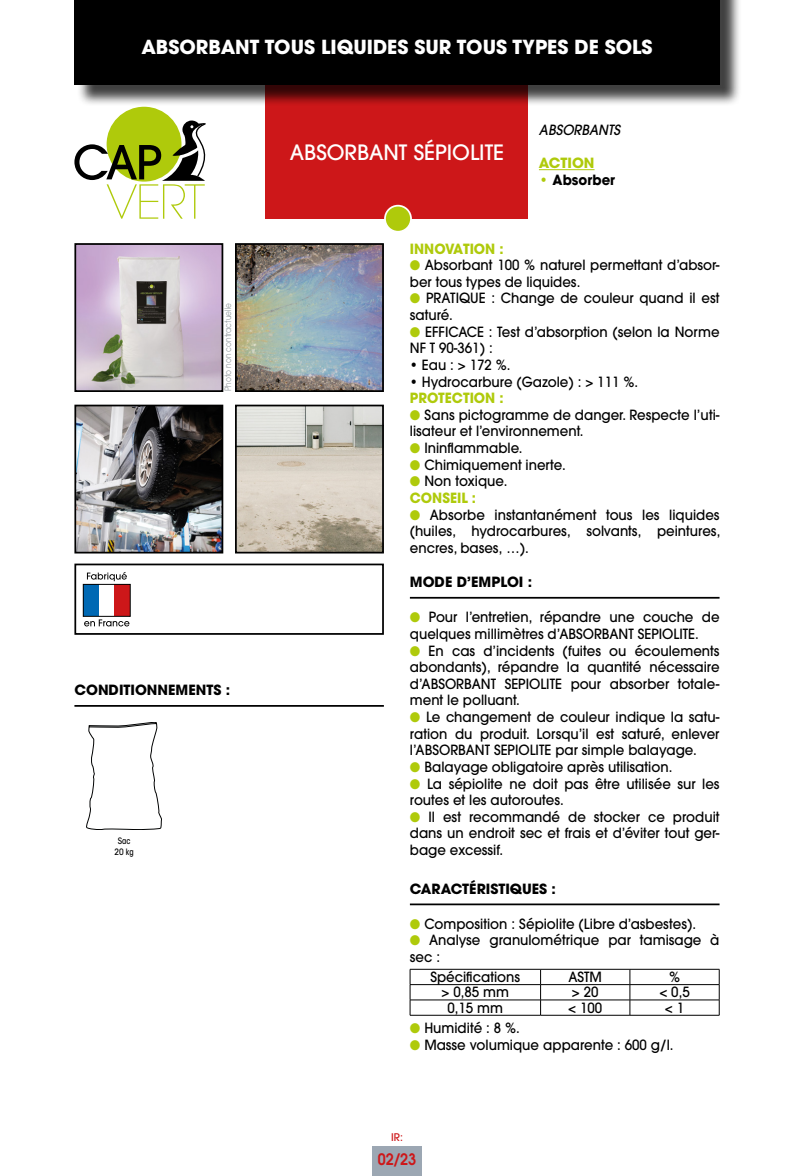
<style>
.page{position:relative;width:794px;height:1176px;background:#fff}
.page>*{position:absolute;margin:0;border:0;box-sizing:border-box;transform-origin:0 0}
.t1{font:500 21px "ITC Avant Garde Std";color:#fff}
.t2{font:700 19.25px "ITC Avant Garde Std";color:#fff}
.t3{font:600 15.75px "ITC Avant Garde Std";color:#cd1719;scale:.9 1}
.t4{font:500 14px/16.6px "ITC Avant Garde Std";color:#000;scale:.95 1}
.t5{font:700 14px "ITC Avant Garde Std";color:#000}
.t6{font:700 14px "ITC Avant Garde Std";color:#afca0b;scale:.95 1}
.t7{font:italic 500 14px "ITC Avant Garde Std";color:#000;scale:.95 1}
.t8{font:700 14px "ITC Avant Garde Std";color:#000;scale:.95 1}
.t9{font:700 14px "ITC Avant Garde Std";color:#afca0b}
.t10{font:500 10.5px "ITC Avant Garde Std";color:#cd1719}
.t11{font:8.75px "ITC Avant Garde Std";color:#91989c;scale:.85 1}
.t12{font:500 condensed 8.75px "ITC Avant Garde Std";color:#000}
.s1{color:#afca0b}
</style>
<div class="page">
<div style="left:266px;top:79px;width:262px;height:140px;background:#cd1719"></div>
<div style="left:74px;top:563px;width:310px;height:72px;border:2px solid #000"></div>
<div style="left:77px;top:0;width:664px;height:106px;background:#000;opacity:.75"></div>
<div style="left:74px;top:0;width:645px;height:84px;background:#000"></div>
<div style="left:372px;top:1146px;width:50px;height:30px;background:#9ca7b3"></div>
<div style="left:107px;top:107px;width:74px;height:75px;background:#afca0b;border-radius:50%"></div>
<svg style="left:74px;top:121px;width:132px;height:98px"></svg>
<div style="left:385px;top:206px;width:26px;height:26px;background:#afca0b;border-radius:50%"></div>
<div style="left:384px;top:205px;width:28px;height:28px;border:2px solid #fff;border-radius:50%"></div>
<hr style="left:410px;top:969px;width:130px;height:1px;background:#000">
<hr style="left:540px;top:969px;width:90px;height:1px;background:#000">
<hr style="left:630px;top:969px;width:89px;height:1px;background:#000">
<hr style="left:410px;top:984px;width:130px;height:1px;background:#000">
<hr style="left:540px;top:984px;width:90px;height:1px;background:#000">
<hr style="left:630px;top:984px;width:89px;height:1px;background:#000">
<hr style="left:410px;top:999px;width:130px;height:1px;background:#000">
<svg style="left:410px;top:969px;width:1px;height:46px"></svg>
<hr style="left:540px;top:999px;width:90px;height:1px;background:#000">
<svg style="left:540px;top:969px;width:1px;height:46px"></svg>
<hr style="left:630px;top:999px;width:89px;height:1px;background:#000">
<svg style="left:629px;top:969px;width:1px;height:46px"></svg>
<svg style="left:719px;top:969px;width:1px;height:46px"></svg>
<hr style="left:410px;top:1015px;width:130px;height:1px;background:#000">
<hr style="left:540px;top:1015px;width:90px;height:1px;background:#000">
<hr style="left:630px;top:1015px;width:89px;height:1px;background:#000">
<hr style="left:74px;top:705px;width:310px;height:2px;background:#000">
<hr style="left:410px;top:597px;width:309px;height:1px;background:#000">
<hr style="left:410px;top:903px;width:309px;height:2px;background:#000">
<img style="left:77px;top:246px;width:143px;height:143px">
<div style="left:74px;top:243px;width:149px;height:149px;border:2px solid #000"></div>
<img style="left:77px;top:408px;width:143px;height:142px">
<div style="left:74px;top:405px;width:149px;height:148px;border:2px solid #000"></div>
<img style="left:238px;top:246px;width:143px;height:143px">
<div style="left:235px;top:243px;width:149px;height:149px;border:2px solid #000"></div>
<img style="left:238px;top:408px;width:143px;height:142px">
<div style="left:235px;top:405px;width:149px;height:148px;border:2px solid #000"></div>
<hr style="left:539px;top:169px;width:55px;height:1px;background:#afca0b">
<div style="left:83px;top:584px;width:16px;height:32px;background:#0069b4"></div>
<div style="left:115px;top:584px;width:15px;height:32px;background:#cd1719"></div>
<div style="left:83px;top:584px;width:48px;height:33px;border:1px solid #000"></div>
<svg style="left:87px;top:572px;width:40px;height:9px"></svg>
<svg style="left:84px;top:619px;width:45px;height:7px"></svg>
<svg style="left:86px;top:722px;width:76px;height:107px"></svg>
<p class="t2" style="left:141px;top:34px;width:513px">ABSORBANT TOUS LIQUIDES SUR TOUS TYPES DE SOLS</p>
<p class="t11" style="left:223px;top:391px;width:105px;rotate:-90deg">Photo non contractuelle</p>
<p class="t5" style="left:74px;top:681px;width:157px">CONDITIONNEMENTS :</p>
<p class="t12" style="left:118px;top:836px;width:14px">Sac</p>
<p class="t12" style="left:114px;top:846px;width:21px">20 kg</p>
<p class="t1" style="left:290px;top:139px;width:216px">ABSORBANT SÉPIOLITE</p>
<p class="t7" style="left:539px;top:121px;width:87px">ABSORBANTS</p>
<p class="t9" style="left:539px;top:154px;width:57px">ACTION</p>
<p class="t8" style="left:539px;top:171px;width:82px"><span class="s1">•</span> Absorber</p>
<p class="t6" style="left:410px;top:239px;width:100px">INNOVATION :</p>
<p class="t4" style="left:410px;top:257px;width:327px"><span class="s1">●</span> Absorbant 100 % naturel permettant d’absor&shy;ber tous types de liquides.</p>
<p class="t4" style="left:410px;top:290px;width:327px"><span class="s1">●</span> PRATIQUE : Change de couleur quand il est saturé.</p>
<p class="t4" style="left:410px;top:323px;width:327px"><span class="s1">●</span> EFFICACE : Test d’absorption (selon la Norme<br>NF T 90-361) :</p>
<p class="t4" style="left:410px;top:356px;width:108px">• Eau : &gt; 172 %.</p>
<p class="t4" style="left:410px;top:373px;width:242px">• Hydrocarbure (Gazole) : &gt; 111 %.</p>
<p class="t6" style="left:410px;top:389px;width:100px">PROTECTION :</p>
<p class="t4" style="left:410px;top:406px;width:327px"><span class="s1">●</span> Sans pictogramme de danger. Respecte l’uti&shy;lisateur et l’environnement.</p>
<p class="t4" style="left:410px;top:439px;width:120px"><span class="s1">●</span> Ininflammable.</p>
<p class="t4" style="left:410px;top:456px;width:166px"><span class="s1">●</span> Chimiquement inerte.</p>
<p class="t4" style="left:410px;top:473px;width:104px"><span class="s1">●</span> Non toxique.</p>
<p class="t6" style="left:410px;top:488px;width:71px">CONSEIL :</p>
<p class="t4" style="left:410px;top:506px;width:328px;text-align:justify"><span class="s1">●</span> Absorbe instantanément tous les liquides (huiles, hydrocarbures, solvants, peintures, encres, bases, …).</p>
<p class="t5" style="left:410px;top:573px;width:124px">MODE D’EMPLOI :</p>
<p class="t4" style="left:410px;top:609px;width:327px"><span class="s1">●</span> Pour l’entretien, répandre une couche de quelques millimètres d’ABSORBANT SEPIOLITE.</p>
<p class="t4" style="left:410px;top:642px;width:327px;text-align:justify"><span class="s1">●</span> En cas d’incidents (fuites ou écoulements abondants), répandre la quantité nécessaire d’ABSORBANT SEPIOLITE pour absorber totale&shy;ment le polluant.</p>
<p class="t4" style="left:410px;top:708px;width:327px;text-align:justify"><span class="s1">●</span> Le changement de couleur indique la satu&shy;ration du produit. Lorsqu’il est saturé, enlever l’ABSORBANT SEPIOLITE par simple balayage.</p>
<p class="t4" style="left:410px;top:758px;width:278px"><span class="s1">●</span> Balayage obligatoire après utilisation.</p>
<p class="t4" style="left:410px;top:775px;width:327px"><span class="s1">●</span> La sépiolite ne doit pas être utilisée sur les routes et les autoroutes.</p>
<p class="t4" style="left:410px;top:808px;width:327px;text-align:justify"><span class="s1">●</span> Il est recommandé de stocker ce produit dans un endroit sec et frais et d’éviter tout ger&shy;bage excessif.</p>
<p class="t5" style="left:410px;top:879px;width:148px">CARACTÉRISTIQUES :</p>
<p class="t4" style="left:410px;top:915px;width:303px"><span class="s1">●</span> Composition : Sépiolite (Libre d’asbestes).</p>
<p class="t4" style="left:410px;top:932px;width:327px"><span class="s1">●</span> Analyse granulométrique par tamisage à sec :</p>
<p class="t4" style="left:430px;top:968px;width:96px">Spécifications</p>
<p class="t4" style="left:568px;top:968px;width:37px">ASTM</p>
<p class="t4" style="left:669px;top:968px;width:13px">%</p>
<p class="t4" style="left:441px;top:984px;width:73px">&gt; 0,85 mm</p>
<p class="t4" style="left:572px;top:984px;width:30px">&gt; 20</p>
<p class="t4" style="left:659px;top:984px;width:33px">&lt; 0,5</p>
<p class="t4" style="left:447px;top:999px;width:60px">0,15 mm</p>
<p class="t4" style="left:568px;top:999px;width:37px">&lt; 100</p>
<p class="t4" style="left:665px;top:999px;width:22px">&lt; 1</p>
<p class="t4" style="left:410px;top:1019px;width:117px"><span class="s1">●</span> Humidité : 8 %.</p>
<p class="t4" style="left:410px;top:1036px;width:279px"><span class="s1">●</span> Masse volumique apparente : 600 g/l.</p>
<p class="t10" style="left:391px;top:1130px;width:13px">IR:</p>
<p class="t3" style="left:378px;top:1149px;width:44px">02/23</p>
</div>
